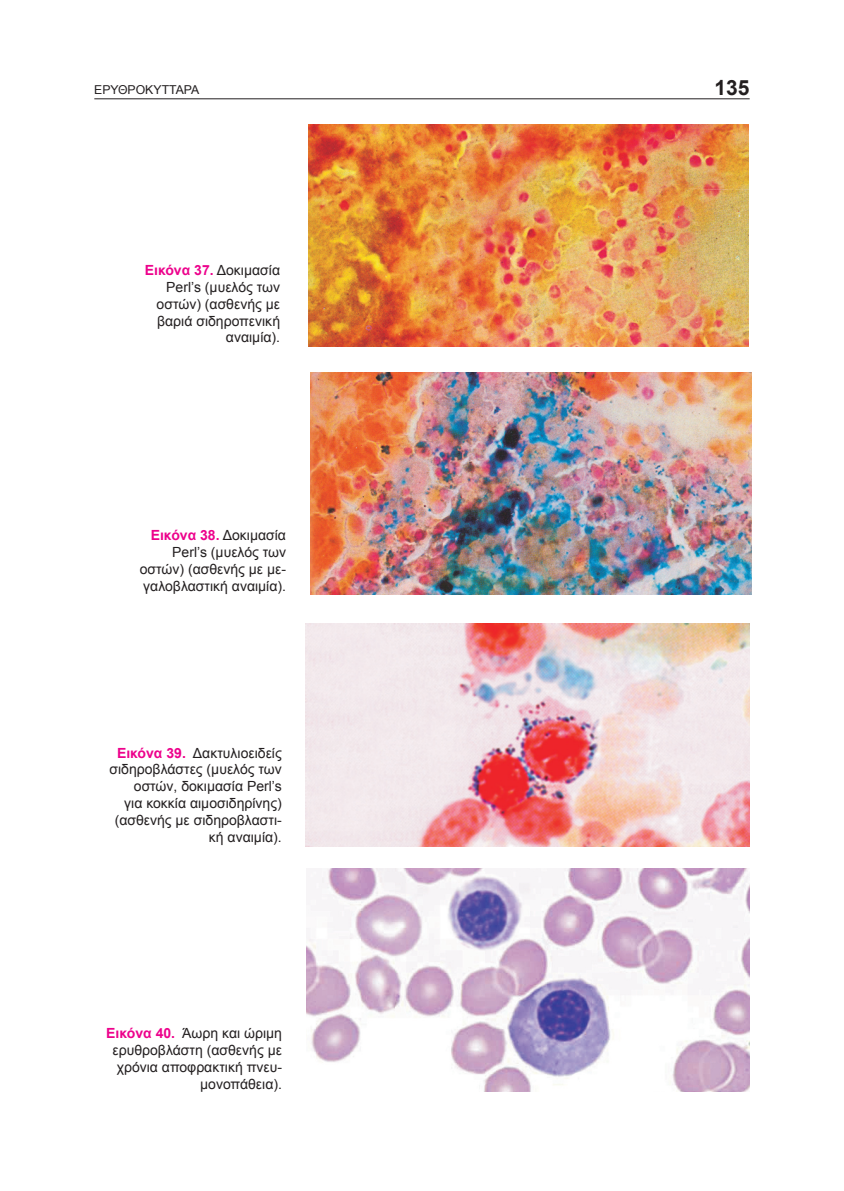
<style>
.page{position:relative;width:844px;height:1191px;background:#fff}
.page>*{position:absolute;margin:0;border:0;box-sizing:border-box;transform-origin:0 0}
.t1{font:700 21px "Arial";color:#231f20}
.t2{font:14px/16.8px "Arial";color:#231f20;text-align:right}
.t3{font:12.25px "Arial";color:#231f20}
.s1{font-weight:700;color:#ed028c}
</style>
<div class="page">
<hr style="left:94px;top:98px;width:655px;height:1px;background:#231f20">
<img style="left:308px;top:125px;width:440px;height:222px">
<img style="left:307px;top:868px;width:442px;height:223px">
<img style="left:306px;top:624px;width:442px;height:223px">
<img style="left:310px;top:373px;width:441px;height:222px">
<p class="t3" style="left:94px;top:82px;width:107px">ΕΡΥΘΡΟΚΥΤΤΑΡΑ</p>
<h1 class="t1" style="left:714px;top:73px;width:37px">135</h1>
<p class="t2" style="left:145px;top:262px;width:137px"><span class="s1">Εικόνα 37.</span> Δοκιμασία<br>Perl’s (μυελός των οστών) (ασθενής με βαριά σιδηροπενική αναιμία).</p>
<p class="t2" style="left:140px;top:527px;width:148px"><span class="s1">Εικόνα 38.</span> Δοκιμασία<br>Perl’s (μυελός των οστών) (ασθενής με με&shy;γαλοβλαστική αναιμία).</p>
<p class="t2" style="left:109px;top:744px;width:174px"><span class="s1">Εικόνα 39.</span> Δακτυλιοειδείς σιδηροβλάστες (μυελός των οστών, δοκιμασία Perl’s<br>για κοκκία αιμοσιδηρίνης) (ασθενής με σιδηροβλαστι&shy;κή αναιμία).</p>
<p class="t2" style="left:106px;top:1025px;width:177px"><span class="s1">Εικόνα 40.</span> Άωρη και ώριμη ερυθροβλάστη (ασθενής με χρόνια αποφρακτική πνευ&shy;μονοπάθεια).</p>
</div>
